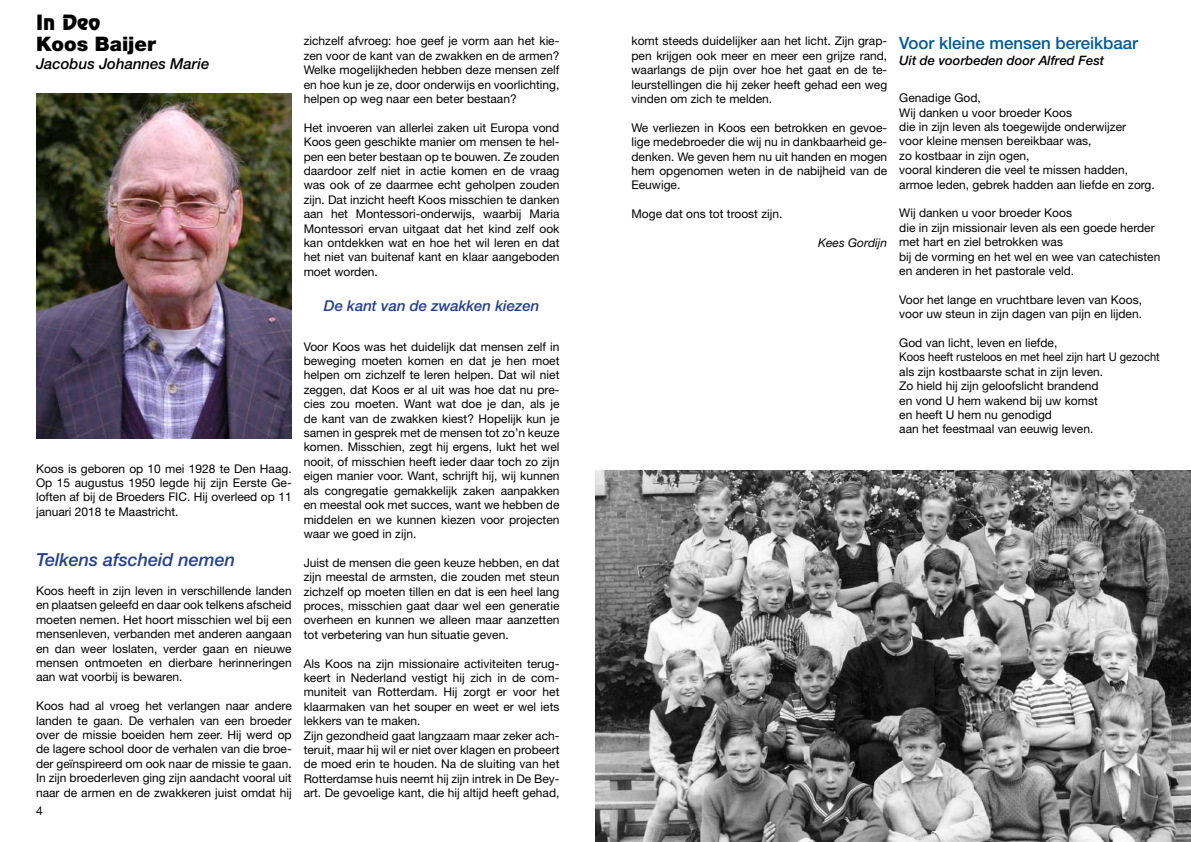
<style>
.page{position:relative;width:1191px;height:842px;background:#fff}
.page>*{position:absolute;margin:0;border:0;box-sizing:border-box;transform-origin:0 0}
.t1{font:21px "Revue BT";color:#000}
.t2{font:900 20px "Helvetica Neue";color:#000}
.t3{font:italic 500 18px "Helvetica Neue";color:#25408f}
.t4{font:500 17px "Helvetica Neue";color:#005b9e}
.t5{font:italic 500 15px "Helvetica Neue";color:#25408f}
.t6{font:italic 500 15px "Helvetica Neue";color:#000}
.t7{font:italic 500 13px "Helvetica Neue";color:#000}
.t8{font:12px/14.4px "Helvetica Neue";color:#000;text-align:justify}
.t9{font:italic 12px "Helvetica Neue";color:#000}
</style>
<div class="page">
<img style="left:36px;top:94px;width:256px;height:344px">
<img style="left:595px;top:471px;width:596px;height:371px">
<h1 class="t1" style="left:36px;top:10px;width:66px">In Deo</h1>
<h2 class="t2" style="left:36px;top:32px;width:122px">Koos Baijer</h2>
<p class="t6" style="left:36px;top:55px;width:175px">Jacobus Johannes Marie</p>
<p class="t8" style="left:36px;top:461px;width:257px">Koos is geboren op 10 mei 1928 te Den Haag.<br>Op 15 augustus 1950 legde hij zijn Eerste Ge&shy;loften af bij de Broeders FIC. Hij overleed op 11 januari 2018 te Maastricht.</p>
<h3 class="t3" style="left:36px;top:549px;width:201px">Telkens afscheid nemen</h3>
<p class="t8" style="left:36px;top:583px;width:257px">Koos heeft in zijn leven in verschillende landen en plaatsen geleefd en daar ook telkens afscheid moeten nemen. Het hoort misschien wel bij een mensenleven, verbanden met anderen aangaan en dan weer loslaten, verder gaan en nieuwe mensen ontmoeten en dierbare herinneringen aan wat voorbij is bewaren.</p>
<p class="t8" style="left:36px;top:699px;width:257px">Koos had al vroeg het verlangen naar andere landen te gaan. De verhalen van een broeder over de missie boeiden hem zeer. Hij werd op de lagere school door de verhalen van die broe&shy;der geïnspireerd om ook naar de missie te gaan.<br>In zijn broederleven ging zijn aandacht vooral uit naar de armen en de zwakkeren juist omdat hij</p>
<p class="t8" style="left:36px;top:804px;width:8px">4</p>
<p class="t8" style="left:304px;top:34px;width:257px">zichzelf afvroeg: hoe geef je vorm aan het kie&shy;zen voor de kant van de zwakken en de armen?<br>Welke mogelijkheden hebben deze mensen zelf en hoe kun je ze, door onderwijs en voorlichting, helpen op weg naar een beter bestaan?</p>
<p class="t8" style="left:304px;top:120px;width:257px">Het invoeren van allerlei zaken uit Europa vond Koos geen geschikte manier om mensen te hel&shy;pen een beter bestaan op te bouwen. Ze zouden daardoor zelf niet in actie komen en de vraag was ook of ze daarmee echt geholpen zouden zijn. Dat inzicht heeft Koos misschien te danken aan het Montessori-onderwijs, waarbij Maria Montessori ervan uitgaat dat het kind zelf ook kan ontdekken wat en hoe het wil leren en dat het niet van buitenaf kant en klaar aangeboden moet worden.</p>
<p class="t5" style="left:324px;top:297px;width:217px">De kant van de zwakken kiezen</p>
<p class="t8" style="left:304px;top:339px;width:257px">Voor Koos was het duidelijk dat mensen zelf in beweging moeten komen en dat je hen moet helpen om zichzelf te leren helpen. Dat wil niet zeggen, dat Koos er al uit was hoe dat nu pre&shy;cies zou moeten. Want wat doe je dan, als je de kant van de zwakken kiest? Hopelijk kun je samen in gesprek met de mensen tot zo’n keuze komen. Misschien, zegt hij ergens, lukt het wel nooit, of misschien heeft ieder daar toch zo zijn eigen manier voor. Want, schrijft hij, wij kunnen als congregatie gemakkelijk zaken aanpakken en meestal ook met succes, want we hebben de middelen en we kunnen kiezen voor projecten waar we goed in zijn.</p>
<p class="t8" style="left:304px;top:555px;width:257px">Juist de mensen die geen keuze hebben, en dat zijn meestal de armsten, die zouden met steun zichzelf op moeten tillen en dat is een heel lang proces, misschien gaat daar wel een generatie overheen en kunnen we alleen maar aanzetten tot verbetering van hun situatie geven.</p>
<p class="t8" style="left:304px;top:656px;width:257px;text-align:left">Als Koos na zijn missionaire activiteiten terug&shy;keert in Nederland vestigt hij zich in de com&shy;muniteit van Rotterdam. Hij zorgt er voor het klaarmaken van het souper en weet er wel iets lekkers van te maken.<br>Zijn gezondheid gaat langzaam maar zeker ach&shy;teruit, maar hij wil er niet over klagen en probeert de moed erin te houden. Na de sluiting van het Rotterdamse huis neemt hij zijn intrek in De Bey&shy;art. De gevoelige kant, die hij altijd heeft gehad,</p>
<p class="t8" style="left:631px;top:34px;width:257px">komt steeds duidelijker aan het licht. Zijn grap&shy;pen krijgen ook meer en meer een grijze rand, waarlangs de pijn over hoe het gaat en de te&shy;leurstellingen die hij zeker heeft gehad een weg vinden om zich te melden.</p>
<p class="t8" style="left:631px;top:120px;width:257px">We verliezen in Koos een betrokken en gevoe&shy;lige medebroeder die wij nu in dankbaarheid ge&shy;denken. We geven hem nu uit handen en mogen hem opgenomen weten in de nabijheid van de Eeuwige.</p>
<p class="t8" style="left:631px;top:207px;width:152px">Moge dat ons tot troost zijn.</p>
<p class="t9" style="left:818px;top:236px;width:71px">Kees Gordijn</p>
<h3 class="t4" style="left:899px;top:33px;width:240px">Voor kleine mensen bereikbaar</h3>
<p class="t7" style="left:899px;top:53px;width:206px">Uit de voorbeden door Alfred Fest</p>
<p class="t8" style="left:899px;top:91px;width:257px;text-align:left">Genadige God,<br>Wij danken u voor broeder Koos<br>die in zijn leven als toegewijde onderwijzer<br>voor kleine mensen bereikbaar was,<br>zo kostbaar in zijn ogen,<br>vooral kinderen die veel te missen hadden, armoe leden, gebrek hadden aan liefde en zorg.</p>
<p class="t8" style="left:899px;top:206px;width:262px;text-align:left">Wij danken u voor broeder Koos<br>die in zijn missionair leven als een goede herder met hart en ziel betrokken was<br>bij de vorming en het wel en wee van catechisten en anderen in het pastorale veld.</p>
<p class="t8" style="left:899px;top:292px;width:244px">Voor het lange en vruchtbare leven van Koos, voor uw steun in zijn dagen van pijn en lijden.</p>
<p class="t8" style="left:899px;top:335px;width:262px;text-align:left">God van licht, leven en liefde,<br>Koos heeft rusteloos en met heel zijn hart U gezocht als zijn kostbaarste schat in zijn leven.<br>Zo hield hij zijn geloofslicht brandend<br>en vond U hem wakend bij uw komst<br>en heeft U hem nu genodigd<br>aan het feestmaal van eeuwig leven.</p>
</div>
